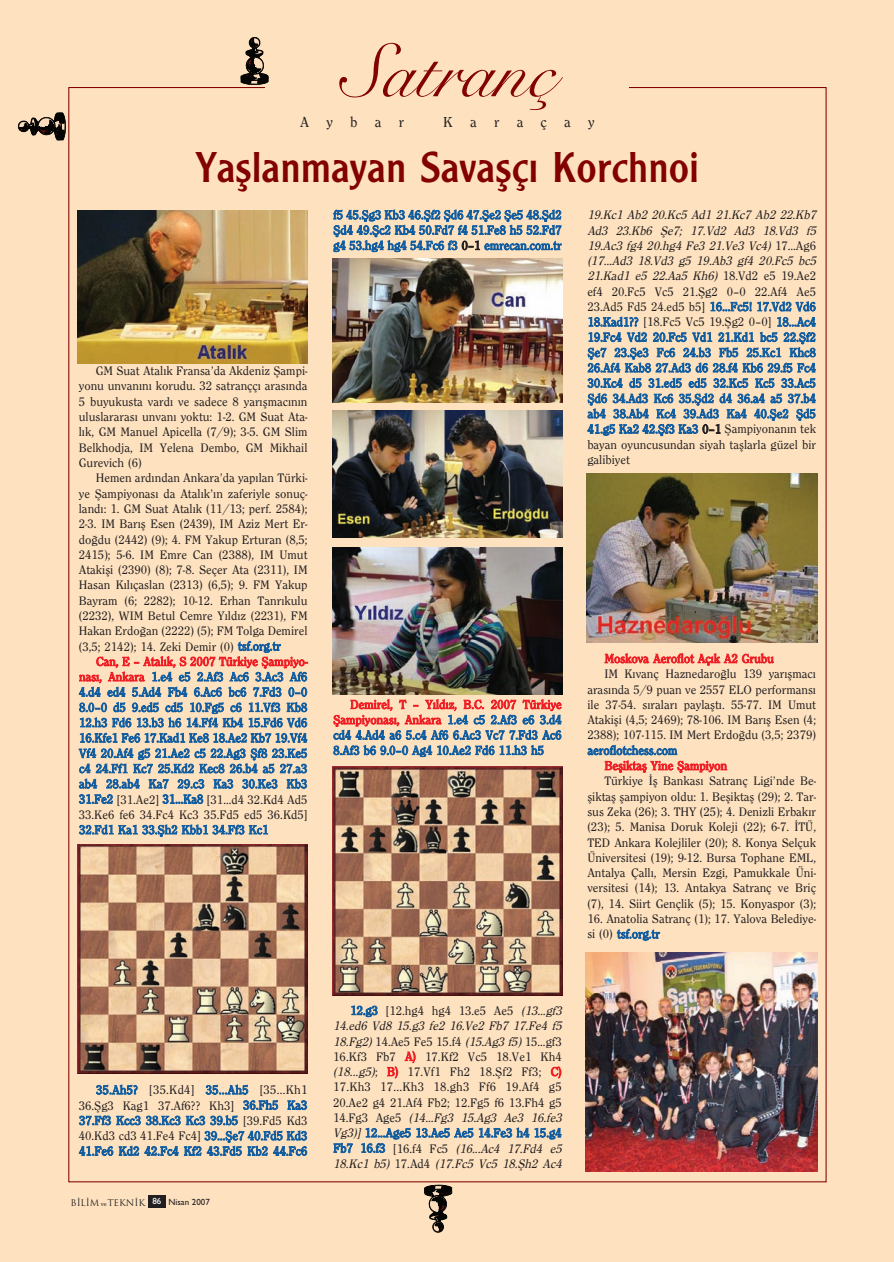
<style>
.page{position:relative;width:894px;height:1262px;background:#fff}
.page>*{position:absolute;margin:0;border:0;box-sizing:border-box;transform-origin:0 0}
.t1{font:75px "Snell Roundhand";color:#820101}
.t2{font:45px "Clearface Gothic";color:#820101}
.t3{font:500 15px "Clearface";letter-spacing:1.15em;color:#231f20}
.t4{font:500 12.75px/15.3px "Clearface";color:#231f20;text-align:justify}
.t5{font:500 12.75px/15.3px "Clearface";color:#115da0;text-align:justify}
.t6{font:500 12.75px "Clearface";color:#ee1e24}
.t7{font:9px "Trajan Plain";color:#231f20}
.s1{color:#115da0}
.s2{color:#ee1e24}
.s3{color:#231f20}
.s4{font-style:italic;color:#231f20}
.s5{font-family:"Bookman Old Style";font-size:6px}
.s6{font-family:"Gill Sans";font-weight:500}
.s7{font-style:italic}
</style>
<div class="page">
<img style="left:0;top:0;width:893px;height:1262px">
<div style="left:527px;top:148px;width:13px;height:11px;background:#fee2c0"></div>
<h1 class="t1" style="left:341px;top:27px;width:214px">Satranç</h1>
<p class="t3" style="left:300px;top:113px;width:105px">Aybar</p>
<p class="t3" style="left:443px;top:113px;width:153px">Karaçay</p>
<h2 class="t2" style="left:196px;top:142px;width:505px">Yafllanmayan Savaflçi Korchnoi</h2>
<p class="t4" style="left:79px;top:363px;width:230px;text-indent:17px">GM Suat Atal›k Fransa’da Akdeniz fiampi&shy;yonu unvan›n› korudu. 32 satrançç› aras›nda 5 buyukusta vard› ve sadece 8 yar›flmac›n›n uluslararas› unvan› yoktu: 1-2. GM Suat Ata&shy;l›k, GM Manuel Apicella (7/9); 3-5. GM Slim Belkhodja, IM Yelena Dembo, GM Mikhail Gurevich (6)</p>
<p class="t4" style="left:79px;top:470px;width:230px;text-indent:17px">Hemen ard›ndan Ankara’da yap›lan Türki&shy;ye fiampiyonas› da Atal›k’›n zaferiyle sonuç&shy;land›: 1. GM Suat Atal›k (11/13; perf. 2584); 2-3. IM Bar›fl Esen (2439), IM Aziz Mert Er&shy;do¤du (2442) (9); 4. FM Yakup Erturan (8,5; 2415); 5-6. IM Emre Can (2388), IM Umut Atakifli (2390) (8); 7-8. Seçer Ata (2311), IM Hasan K›l›çaslan (2313) (6,5); 9. FM Yakup Bayram (6; 2282); 10-12. Erhan Tanr›kulu (2232), WIM Betul Cemre Y›ld›z (2231), FM Hakan Erdo¤an (2222) (5); FM Tolga Demirel (3,5; 2142); 14. Zeki Demir (0) <span class="s1">tsf.org.tr</span></p>
<p class="t5" style="left:79px;top:654px;width:230px;text-indent:17px"><span class="s2">Can, E – Atal›k, S 2007 Türkiye fiampiyo&shy;nas›, Ankara</span> 1.e4 e5 2.Af3 Ac6 3.Ac3 Af6<br>4.d4 ed4 5.Ad4 Fb4 6.Ac6 bc6 7.Fd3 0–0<br>8.0–0 d5 9.ed5 cd5 10.Fg5 c6 11.Vf3 Kb8<br>12.h3 Fd6 13.b3 h6 14.Ff4 Kb4 15.Fd6 Vd6<br>16.Kfe1 Fe6 17.Kad1 Ke8 18.Ae2 Kb7 19.Vf4<br>Vf4 20.Af4 g5 21.Ae2 c5 22.Ag3 fif8 23.Ke5 c4 24.Ff1 Kc7 25.Kd2 Kec8 26.b4 a5 27.a3 ab4 28.ab4 Ka7 29.c3 Ka3 30.Ke3 Kb3<br>31.Fe2 <span class="s3">[31.Ae2]</span> 31...Ka8 <span class="s3">[31...d4 32.Kd4 Ad5<br>33.Ke6 fe6 34.Fc4 Kc3 35.Fd5 ed5 36.Kd5]</span></p>
<p class="t5" style="left:79px;top:822px;width:191px">32.Fd1 Ka1 33.fih2 Kbb1 34.Ff3 Kc1</p>
<p class="t5" style="left:333px;top:207px;width:230px">f5 45.fig3 Kb3 46.fif2 fid6 47.fie2 fie5 48.fid2 fid4 49.fic2 Kb4 50.Fd7 f4 51.Fe8 h5 52.Fd7 g4 53.hg4 hg4 54.Fc6 f3 <span class="s3">0–1</span> emrecan.com.tr</p>
<p class="t5" style="left:587px;top:207px;width:233px;text-align:left"><span class="s4">19.Kc1 Ab2 20.Kc5 Ad1 21.Kc7 Ab2 22.Kb7<br>Ad3 23.Kb6 fie7; 17.Vd2 Ad3 18.Vd3 f5<br>19.Ac3 fg4 20.hg4 Fe3 21.Ve3 Vc4)</span> <span class="s3">1 7 . . . A g 6 </span><span class="s4">(17...Ad3 18.Vd3 g5 19.Ab3 gf4 20.Fc5 bc5<br>21.Kad1 e5 22.Aa5 Kh6)</span> <span class="s3">1 8 .Vd 2 e 5 1 9 .Ae 2 ef4 20.Fc5 Vc5 21.fig2 0–0 22.Af4 Ae5<br>23.Ad5 Fd5 24.ed5 b5]</span> 16...Fc5! 17.Vd2 Vd6<br>18.Kad1?? <span class="s3">[18.Fc5 Vc5 19.fig2 0–0]</span> 18...Ac4<br>19.Fc4 Vd2 20.Fc5 Vd1 21.Kd1 bc5 22.fif2 fie7 23.fie3 Fc6 24.b3 Fb5 25.Kc1 Khc8<br>26.Af4 Kab8 27.Ad3 d6 28.f4 Kb6 29.f5 Fc4<br>30.Kc4 d5 31.ed5 ed5 32.Kc5 Kc5 33.Ac5 fid6 34.Ad3 Kc6 35.fid2 d4 36.a4 a5 37.b4 ab4 38.Ab4 Kc4 39.Ad3 Ka4 40.fie2 fid5<br>41.g5 Ka2 42.fif3 Ka3 <span class="s3">0–1 fiampiyonan›n tek bayan oyuncusundan siyah tafllarla güzel bir galibiyet</span></p>
<p class="t5" style="left:333px;top:697px;width:230px;text-indent:17px"><span class="s2">Demirel, T – Y›ld›z, B.C. 2007 Türkiye fiampiyonas›, Ankara</span> 1.e4 c5 2.Af3 e6 3.d4 cd4 4.Ad4 a6 5.c4 Af6 6.Ac3 Vc7 7.Fd3 Ac6<br>8.Af3 b6 9.0–0 Ag4 10.Ae2 Fd6 11.h3 h5</p>
<p class="t6" style="left:604px;top:651px;width:171px">Moskova Aeroflot Aç›k A2 Grubu</p>
<p class="t4" style="left:587px;top:666px;width:230px;text-indent:17px">IM K›vanç Haznedaro¤lu 139 yar›flmac› aras›nda 5/9 puan ve 2557 ELO performans› ile 37-54. s›ralar› paylaflt›. 55-77. IM Umut Atakifli (4,5; 2469); 78-106. IM Bar›fl Esen (4; 2388); 107-115. IM Mert Erdo¤du (3,5; 2379)</p>
<p class="t5" style="left:587px;top:742px;width:91px">aeroflotchess.com</p>
<p class="t6" style="left:604px;top:759px;width:124px">Befliktafl Yine fiampiyon</p>
<p class="t4" style="left:587px;top:773px;width:230px;text-indent:17px">Türkiye ‹fl Bankas› Satranç Ligi’nde Be&shy;fliktafl flampiyon oldu: 1. Befliktafl (29); 2. Tar&shy;sus Zeka (26); 3. THY (25); 4. Denizli Erbak›r (23); 5. Manisa Doruk Koleji (22); 6-7. ‹TÜ, TED Ankara Kolejliler (20); 8. Konya Selçuk Üniversitesi (19); 9-12. Bursa Tophane EML, Antalya Çall›, Mersin Ezgi, Pamukkale Üni&shy;versitesi (14); 13. Antakya Satranç ve Briç (7), 14. Siirt Gençlik (5); 15. Konyaspor (3);</p>
<p class="t4" style="left:587px;top:911px;width:230px">16. Anatolia Satranç (1); 17. Yalova Belediye&shy;si (0) <span class="s1">tsf.org.tr</span></p>
<p class="t5" style="left:79px;top:1082px;width:230px;text-indent:17px">35.Ah5? <span class="s3">[35.Kd4]</span> 35...Ah5 <span class="s3">[35...Kh1<br>36.fig3 Kag1 37.Af6?? Kh3]</span> 36.Fh5 Ka3<br>37.Ff3 Kcc3 38.Kc3 Kc3 39.b5 <span class="s3">[39.Fd5 Kd3<br>40.Kd3 cd3 41.Fe4 Fc4]</span> 39...fie7 40.Fd5 Kd3<br>41.Fe6 Kd2 42.Fc4 Kf2 43.Fd5 Kb2 44.Fc6</p>
<p class="t7" style="left:70px;top:1197px;width:141px">B‹L‹M <span class="s5">ve</span>TEKN‹K <sup>86</sup> <span class="s6">Nisan 2007</span></p>
<p class="t4" style="left:333px;top:1003px;width:233px;text-align:left;text-indent:17px"><span class="s1">12.g3</span> [12.hg4 hg4 13.e5 Ae5 <span class="s7">(13...gf3<br>14.ed6 Vd8 15.g3 fe2 16.Ve2 Fb7 17.Fe4 f5<br>18.Fg2)</span>14.Ae5 Fe5 15.f4 <span class="s7">(15.Ag3 f5)</span>15...gf3<br>16.Kf3 Fb7 <span class="s2">A)</span> 17.Kf2 Vc5 18.Ve1 Kh4 <span class="s7">(18...g5)</span>; <span class="s2">B)</span> 17.Vf1 Fh2 18.fif2 Ff3; <span class="s2">C)<br></span>17.Kh3 17...Kh3 18.gh3 Ff6 19.Af4 g5<br>20.Ae2 g4 21.Af4 Fb2; 12.Fg5 f6 13.Fh4 g5<br>1 4 . F g 3 A g e 5 <span class="s7">(14...Fg3 15.Ag3 Ae3 16.fe3<br>Vg3)]</span><span class="s1">12...Age5 13.Ae5 Ae5 14.Fe3 h4 15.g4<br>Fb7 16.f3</span> [16.f4 Fc5 <span class="s7">(16...Ac4 17.Fd4 e5<br>18.Kc1 b5)</span> 1 7 . A d 4 <span class="s7">(17.Fc5 Vc5 18.fih2 Ac4</span></p>
</div>
